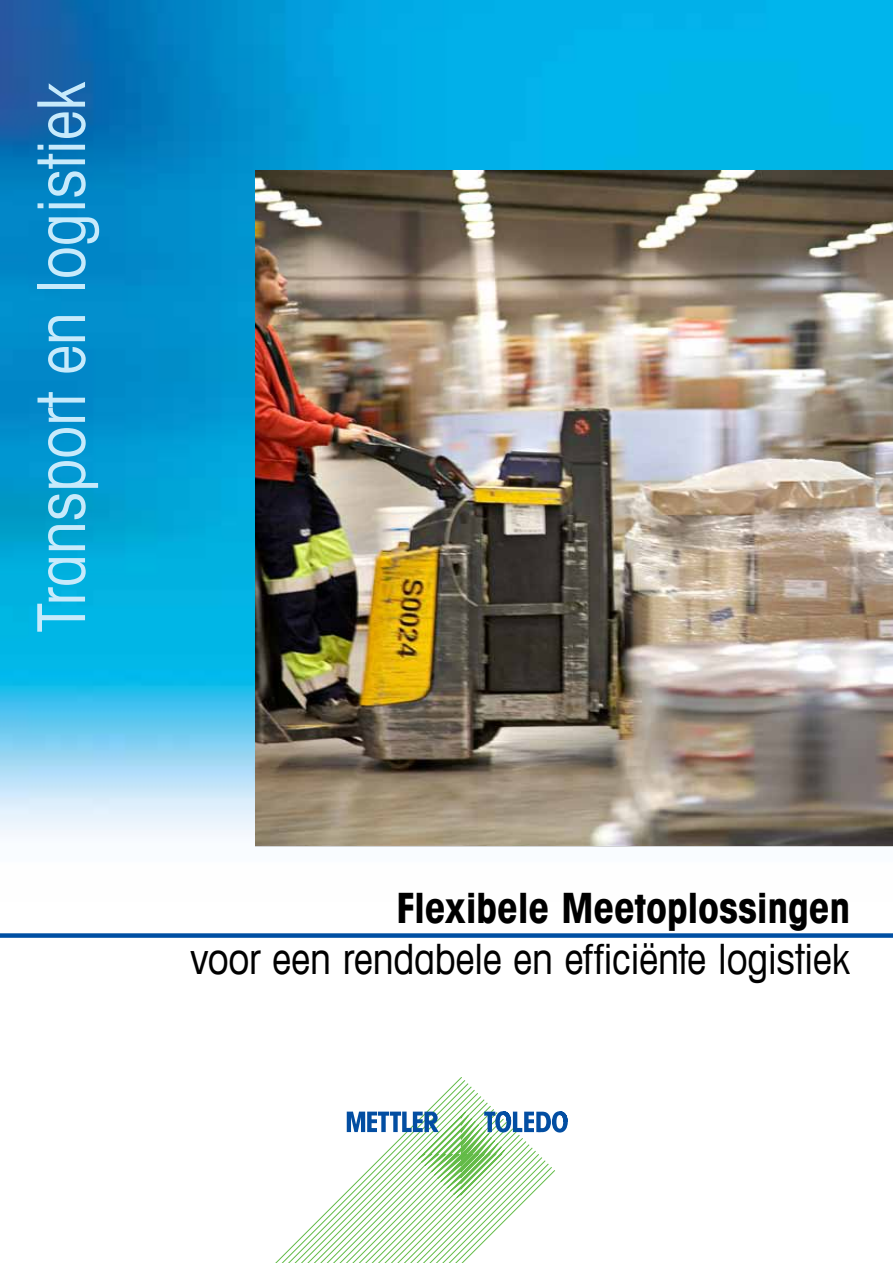
<style>
.page{position:relative;width:893px;height:1263px;background:#fff}
.page>*{position:absolute;margin:0;border:0;box-sizing:border-box;transform-origin:0 0}
.t1{font:condensed 66px "Avant Garde Com";color:#c7eafb}
.t2{font:condensed 42px "Avant Garde Com";letter-spacing:-.005em;color:#000}
.t3{font:700 condensed 42px "Avant Garde Com";letter-spacing:-.01em;color:#000}
</style>
<div class="page">
<svg style="left:275px;top:1077px;width:253px;height:186px"></svg>
<svg style="left:347px;top:1111px;width:221px;height:87px"></svg>
<div style="left:0;top:933px;width:893px;height:5px;background:#004fa3"></div>
<img style="left:0;top:0;width:893px;height:847px">
<img style="left:255px;top:170px;width:638px;height:675px">
<h1 class="t1" style="left:21px;top:632px;width:553px;rotate:-90deg">Transport en logistiek</h1>
<p class="t3" style="left:397px;top:881px;width:455px">Flexibele Meetoplossingen</p>
<p class="t2" style="left:190px;top:933px;width:662px">voor een rendabele en efficiënte logistiek</p>
</div>
